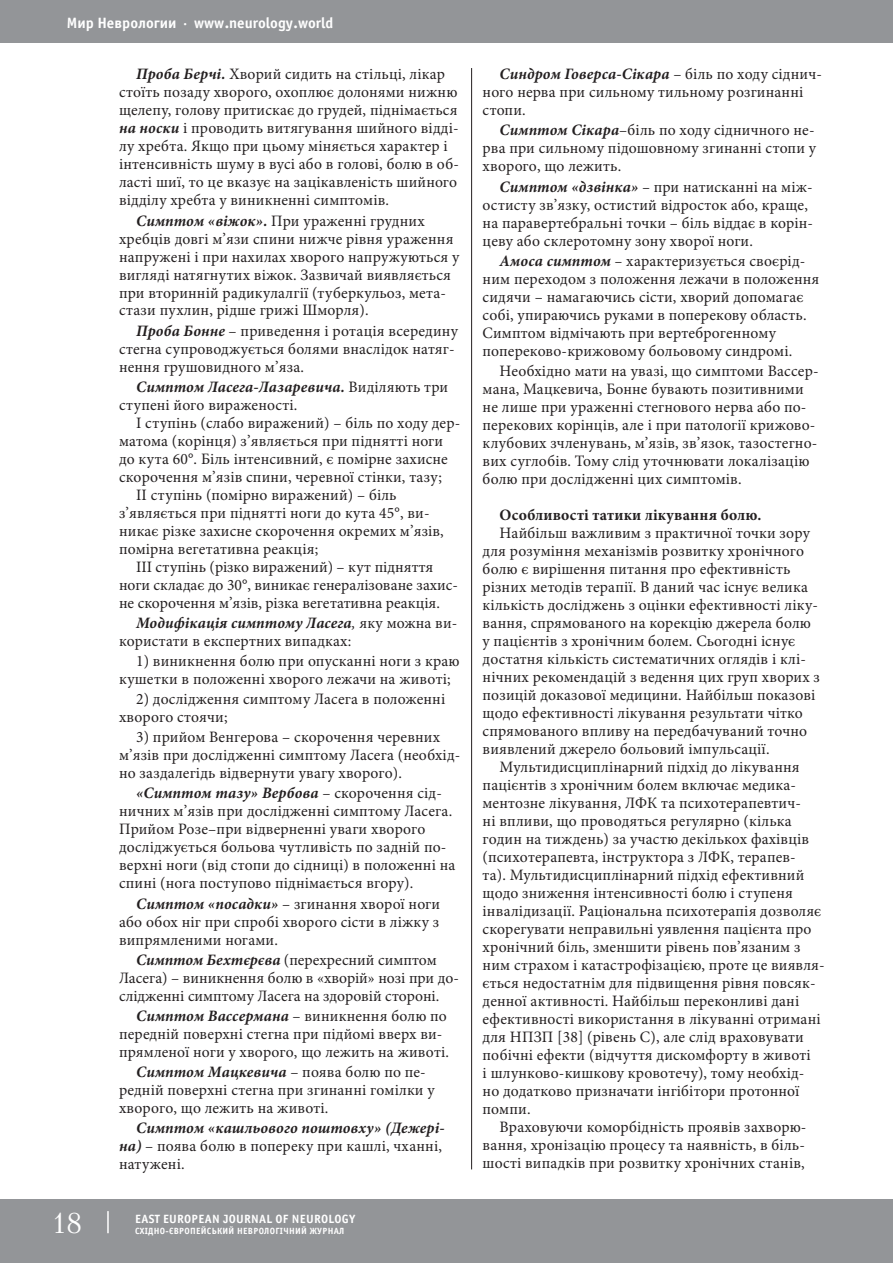
<style>
.page{position:relative;width:893px;height:1263px;background:#fff}
.page>*{position:absolute;margin:0;border:0;box-sizing:border-box;transform-origin:0 0}
.t1{font:28.5px "Petersburg C";color:#fff}
.t2{font:15.9px/18px "Minion Pro";letter-spacing:.01em;color:#231f20}
.t3{font:700 15.9px "Minion Pro";letter-spacing:.01em;color:#231f20}
.t4{font:700 15px "Officina Sans C";color:#fff}
.t5{font:700 12px "Officina Sans C";letter-spacing:.02em;color:#fff}
.t6{font:700 9px "Officina Sans C";letter-spacing:.03em;color:#fff}
.s1{font-weight:700;font-style:italic}
.s2{font-style:italic}
</style>
<div class="page">
<div style="left:0;top:0;width:893px;height:43px;background:#939598"></div>
<div style="left:0;top:1199px;width:893px;height:64px;background:#939598"></div>
<hr style="left:107px;top:1211px;width:2px;height:22px;background:#fff">
<hr style="left:471px;top:68px;width:1px;height:1101px;background:#231f20">
<p class="t4" style="left:67px;top:15px;width:268px">Мир Неврологии · www.neurology.world</p>
<p class="t2" style="left:119px;top:65px;width:341px;text-indent:17px"><span class="s1">Проба Берчі.</span> Хворий сидить на стільці, лікар стоїть позаду хворого, охоплює долонями нижню щелепу, голову притискає до грудей, піднімається <span class="s1">на носки</span> і проводить витягування шийного відді&shy;лу хребта. Якщо при цьому міняється характер і інтенсивність шуму в вусі або в голові, болю в об&shy;ласті шиї, то це вказує на зацікавленість шийного відділу хребта у виникненні симптомів.</p>
<p class="t2" style="left:119px;top:211px;width:342px;text-indent:17px"><span class="s1">Симптом «віжок».</span> При ураженні грудних хребців довгі м’язи спини нижче рівня ураження напружені і при нахилах хворого напружуються у вигляді натягнутих віжок. Зазвичай виявляється при вторинній радикулалгії (туберкульоз, мета&shy;стази пухлин, рідше грижі Шморля).</p>
<p class="t2" style="left:119px;top:322px;width:340px;text-indent:17px"><span class="s1">Проба Бонне</span> – приведення і ротація всередину стегна супроводжується болями внаслідок натяг&shy;нення грушовидного м’яза.</p>
<p class="t2" style="left:119px;top:378px;width:331px;text-indent:17px"><span class="s1">Симптом Ласега-Лазаревича.</span> Виділяють три ступені його вираженості.</p>
<p class="t2" style="left:136px;top:414px;width:326px">I ступінь (слабо виражений) – біль по ходу дер-</p>
<p class="t2" style="left:119px;top:432px;width:326px">матома (корінця) з’являється при піднятті ноги</p>
<p class="t2" style="left:119px;top:450px;width:330px">до кута 60°. Біль інтенсивний, є помірне захисне</p>
<p class="t2" style="left:119px;top:468px;width:324px">скорочення м’язів спини, черевної стінки, тазу;</p>
<p class="t2" style="left:136px;top:486px;width:262px">II ступінь (помірно виражений) – біль</p>
<p class="t2" style="left:119px;top:504px;width:312px">з’являється при піднятті ноги до кута 45°, ви-</p>
<p class="t2" style="left:119px;top:522px;width:326px">никає різке захисне скорочення окремих м’язів,</p>
<p class="t2" style="left:119px;top:540px;width:201px">помірна вегетативна реакція;</p>
<p class="t2" style="left:136px;top:558px;width:299px">III ступінь (різко виражений) – кут підняття</p>
<p class="t2" style="left:119px;top:576px;width:340px">ноги складає до 30°, виникає генералізоване захис-</p>
<p class="t2" style="left:119px;top:594px;width:322px">не скорочення м’язів, різка вегетативна реакція.</p>
<p class="t2" style="left:119px;top:614px;width:340px;text-indent:17px"><span class="s1">Модифікація симптому Ласега</span><span class="s2">,</span> яку можна ви&shy;користати в експертних випадках:</p>
<p class="t2" style="left:119px;top:652px;width:342px;text-indent:17px">1) виникнення болю при опусканні ноги з краю кушетки в положенні хворого лежачи на животі;</p>
<p class="t2" style="left:119px;top:690px;width:328px;text-indent:17px">2) дослідження симптому Ласега в положенні хворого стоячи;</p>
<p class="t2" style="left:119px;top:728px;width:343px;text-indent:17px">3) прийом Венгерова – скорочення черевних м’язів при дослідженні симптому Ласега (необхід&shy;но заздалегідь відвернути увагу хворого).</p>
<p class="t2" style="left:119px;top:784px;width:338px;text-indent:17px"><span class="s1">«Симптом тазу» Вербова</span> – скорочення сід&shy;ничних м’язів при дослідженні симптому Ласега.<br>Прийом Розе–при відверненні уваги хворого досліджується больова чутливість по задній по&shy;верхні ноги (від стопи до сідниці) в положенні на спині (нога поступово піднімається вгору).</p>
<p class="t2" style="left:119px;top:894px;width:323px;text-align:justify;text-indent:17px"><span class="s1">Симптом «посадки»</span> – згинання хворої ноги або обох ніг при спробі хворого сісти в ліжку з випрямленими ногами.</p>
<p class="t2" style="left:119px;top:951px;width:341px;text-indent:17px"><span class="s1">Симптом Бехтєрєва</span> (перехресний симптом<br>Ласега) – виникнення болю в «хворій» нозі при до&shy;слідженні симптому Ласега на здоровій стороні.</p>
<p class="t2" style="left:119px;top:1007px;width:331px;text-indent:17px"><span class="s1">Симптом Вассермана</span> – виникнення болю по передній поверхні стегна при підйомі вверх ви&shy;прямленої ноги у хворого, що лежить на животі.</p>
<p class="t2" style="left:119px;top:1063px;width:317px;text-indent:17px"><span class="s1">Симптом Мацкевича</span> – поява болю по пе&shy;редній поверхні стегна при згинанні гомілки у хворого, що лежить на животі.</p>
<p class="t2" style="left:119px;top:1119px;width:327px;text-indent:17px"><span class="s1">Симптом «кашльового поштовху» (Дежері&shy;на)</span> – поява болю в попереку при кашлі, чханні, натужені.</p>
<h1 class="t1" style="left:52px;top:1206px;width:31px">18</h1>
<p class="t5" style="left:135px;top:1212px;width:222px">EAST EUROPEAN JOURNAL OF NEUROLOGY</p>
<p class="t6" style="left:135px;top:1226px;width:211px">СХІДНО-ЄВРОПЕЙСЬКИЙ НЕВРОЛОГІЧНИЙ ЖУРНАЛ</p>
<p class="t2" style="left:483px;top:65px;width:341px;text-indent:17px"><span class="s1">Синдром Говерса-Сікара</span> – біль по ходу сіднич&shy;ного нерва при сильному тильному розгинанні стопи.</p>
<p class="t2" style="left:483px;top:121px;width:335px;text-align:justify;text-indent:17px"><span class="s1">Симптом Сікара</span>–біль по ходу сідничного не&shy;рва при сильному підошовному згинанні стопи у хворого, що лежить.</p>
<p class="t2" style="left:483px;top:177px;width:332px;text-indent:17px"><span class="s1">Симптом «дзвінка»</span> <span class="s2">–</span> при натисканні на між&shy;остисту зв’язку, остистий відросток або, краще, на паравертебральні точки – біль віддає в корін&shy;цеву або склеротомну зону хворої ноги.</p>
<p class="t2" style="left:483px;top:252px;width:338px;text-indent:17px"><span class="s1">Амоса симптом</span> <span class="s2">–</span> характеризується своєрід&shy;ним переходом з положення лежачи в положення сидячи – намагаючись сісти, хворий допомагає собі, упираючись руками в поперекову область.<br>Симптом відмічають при вертеброгенному попереково-крижовому больовому синдромі.</p>
<p class="t2" style="left:483px;top:362px;width:337px;text-indent:17px">Необхідно мати на увазі, що симптоми Вассер&shy;мана, Мацкевича, Бонне бувають позитивними не лише при ураженні стегнового нерва або по&shy;перекових корінців, але і при патології крижово&shy;клубових зчленувань, м’язів, зв’язок, тазостегно&shy;вих суглобів. Тому слід уточнювати локалізацію болю при дослідженні цих симптомів.</p>
<p class="t3" style="left:500px;top:503px;width:263px">Особливості татики лікування болю.</p>
<p class="t2" style="left:483px;top:524px;width:339px;text-indent:17px">Найбільш важливим з практичної точки зору для розуміння механізмів розвитку хронічного болю є вирішення питання про ефективність різних методів терапії. В даний час існує велика кількість досліджень з оцінки ефективності ліку&shy;вання, спрямованого на корекцію джерела болю у пацієнтів з хронічним болем. Сьогодні існує достатня кількість систематичних оглядів і клі&shy;нічних рекомендацій з ведення цих груп хворих з позицій доказової медицини. Найбільш показові щодо ефективності лікування результати чітко спрямованого впливу на передбачуваний точно виявлений джерело больовий імпульсації.</p>
<p class="t2" style="left:483px;top:758px;width:344px;text-indent:17px">Мультидисциплінарний підхід до лікування пацієнтів з хронічним болем включає медика&shy;ментозне лікування, ЛФК та психотерапевтич-<br>ні впливи, що проводяться регулярно (кілька годин на тиждень) за участю декількох фахівців (психотерапевта, інструктора з ЛФК, терапев-<br>та). Мультидисциплінарний підхід ефективний щодо зниження інтенсивності болю і ступеня інвалідизації. Раціональна психотерапія дозволяє скорегувати неправильні уявлення пацієнта про хронічний біль, зменшити рівень пов’язаним з ним страхом і катастрофізацією, проте це виявля&shy;ється недостатнім для підвищення рівня повсяк&shy;денної активності. Найбільш переконливі дані ефективності використання в лікуванні отримані для НПЗП [38] (рівень С), але слід враховувати побічні ефекти (відчуття дискомфорту в животі<br>і шлунково-кишкову кровотечу), тому необхід&shy;но додатково призначати інгібітори протонної помпи.</p>
<p class="t2" style="left:483px;top:1118px;width:325px;text-align:justify;text-indent:17px">Враховуючи коморбідність проявів захворю&shy;вання, хронізацію процесу та наявність, в біль&shy;шості випадків при розвитку хронічних станів,</p>
</div>
